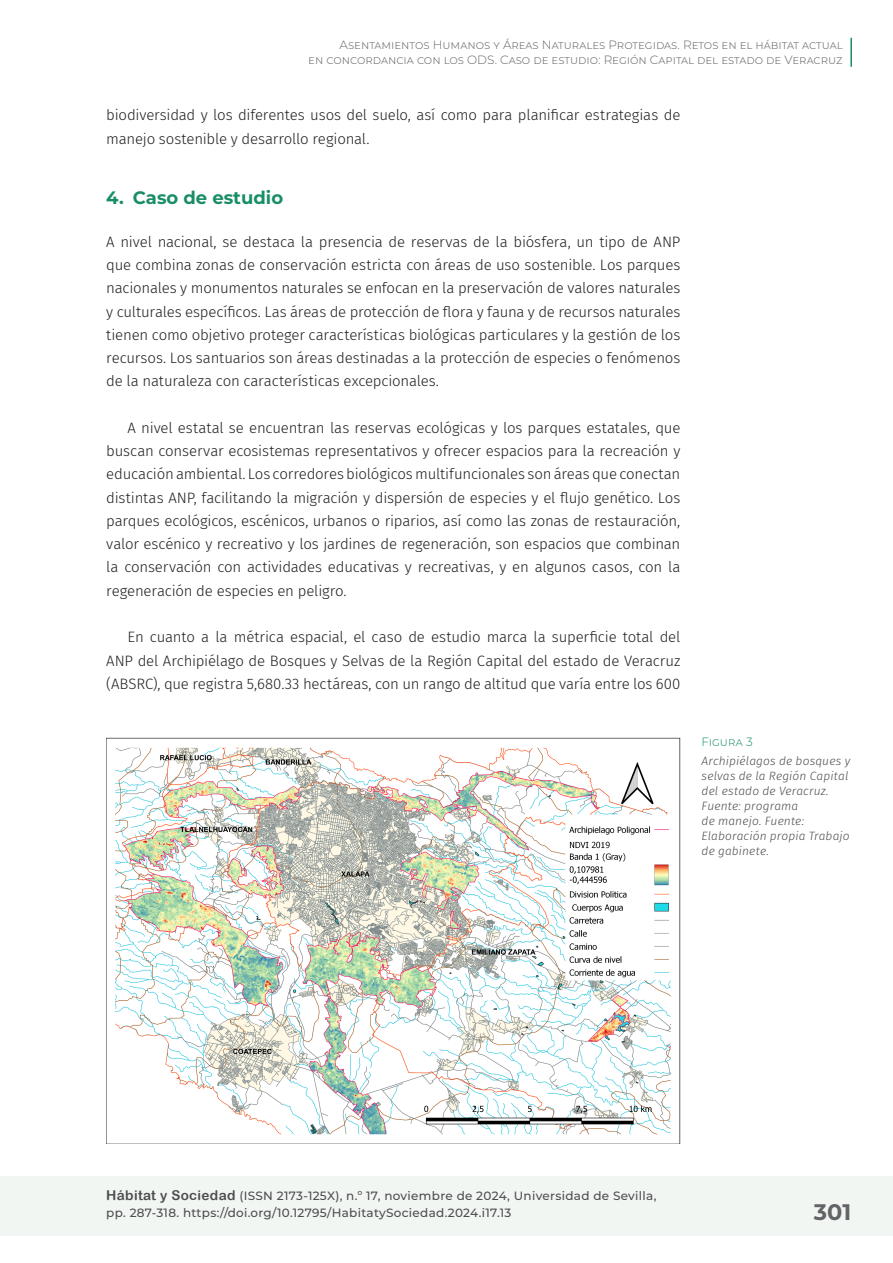
<style>
.page{position:relative;width:893px;height:1263px;background:#fff}
.page>*{position:absolute;margin:0;border:0;box-sizing:border-box;transform-origin:0 0}
.t1{font:700 22.5px "Montserrat";color:#636466}
.t2{font:700 18px "Montserrat";color:#198e65}
.t3{font:300 15px/23.2px "Fira Sans";letter-spacing:-.015em;color:#231f20;text-align:justify}
.t4{font:500 12px/16.5px "Montserrat";letter-spacing:.025em;color:#4d4d4f}
.t5{font:300 12px/14.4px "Montserrat";color:#636466;text-align:right}
.t6{font:italic 300 12px/15px "Fira Sans";letter-spacing:.01em;color:#4d4d4f}
.t7{font:300 12px "Montserrat";letter-spacing:-.005em;color:#198e65}
.s1{font-family:"Arial Rounded MT Bold";font-weight:400;font-size:13.5px}
</style>
<div class="page">
<div style="left:1px;top:1176px;width:892px;height:60px;background:#f2f6f3"></div>
<hr style="left:850px;top:38px;width:2px;height:29px;background:#198e65">
<img style="left:106px;top:738px;width:574px;height:406px">
<p class="t5" style="left:308px;top:38px;width:536px">Asentamientos Humanos y Áreas Naturales Protegidas. Retos en el hábitat actual<br>en concordancia con los ODS. Caso de estudio: Región Capital del estado de Veracruz</p>
<p class="t3" style="left:106px;top:103px;width:576px">biodiversidad y los diferentes usos del suelo, así como para planificar estrategias de manejo sostenible y desarrollo regional.</p>
<p class="t2" style="left:106px;top:185px;width:178px">4. Caso de estudio</p>
<p class="t3" style="left:106px;top:230px;width:576px">A nivel nacional, se destaca la presencia de reservas de la biósfera, un tipo de ANP que combina zonas de conservación estricta con áreas de uso sostenible. Los parques nacionales y monumentos naturales se enfocan en la preservación de valores naturales y culturales específicos. Las áreas de protección de flora y fauna y de recursos naturales tienen como objetivo proteger características biológicas particulares y la gestión de los recursos. Los santuarios son áreas destinadas a la protección de especies o fenómenos de la naturaleza con características excepcionales.</p>
<p class="t3" style="left:106px;top:416px;width:576px;text-indent:21px">A nivel estatal se encuentran las reservas ecológicas y los parques estatales, que buscan conservar ecosistemas representativos y ofrecer espacios para la recreación y educación ambiental. Los corredores biológicos multifuncionales son áreas que conectan distintas ANP, facilitando la migración y dispersión de especies y el flujo genético. Los parques ecológicos, escénicos, urbanos o riparios, así como las zonas de restauración, valor escénico y recreativo y los jardines de regeneración, son espacios que combinan la conservación con actividades educativas y recreativas, y en algunos casos, con la regeneración de especies en peligro.</p>
<p class="t3" style="left:106px;top:625px;width:576px;text-indent:21px">En cuanto a la métrica espacial, el caso de estudio marca la superficie total del ANP del Archipiélago de Bosques y Selvas de la Región Capital del estado de Veracruz (ABSRC), que registra 5,680.33 hectáreas, con un rango de altitud que varía entre los 600</p>
<p class="t7" style="left:702px;top:734px;width:53px">Figura 3</p>
<p class="t6" style="left:702px;top:754px;width:150px">Archipiélagos de bosques y selvas de la Región Capital del estado de Veracruz.<br>Fuente: programa<br>de manejo. Fuente:<br>Elaboración propia Trabajo de gabinete.</p>
<p class="t4" style="left:106px;top:1187px;width:552px"><span class="s1">Hábitat y Sociedad</span> (ISSN 2173-125X), n.º 17, noviembre de 2024, Universidad de Sevilla, pp. 287-318. https://doi.org/10.12795/HabitatySociedad.2024.i17.13</p>
<h1 class="t1" style="left:814px;top:1196px;width:39px">301</h1>
</div>
